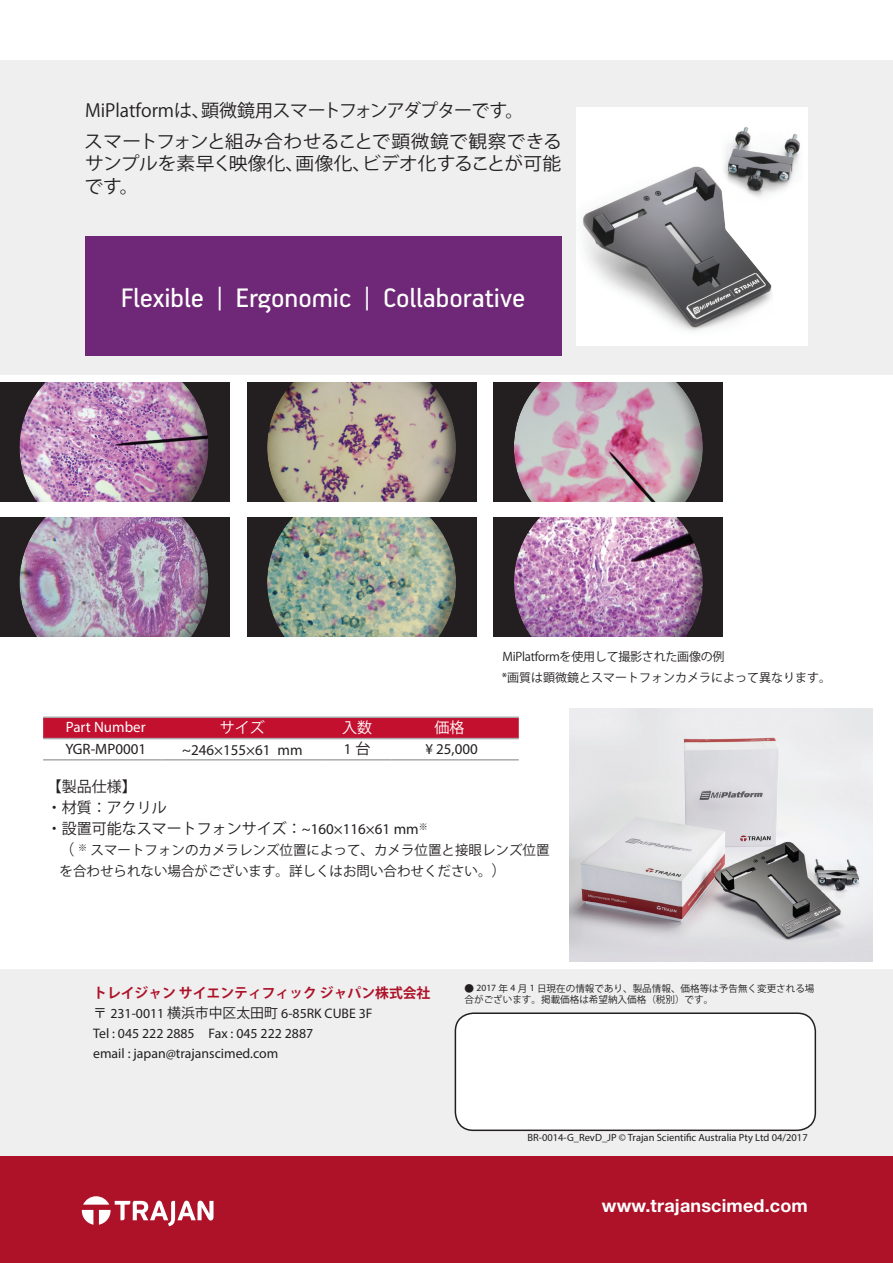
<style>
.page{position:relative;width:893px;height:1263px;background:#fff}
.page>*{position:absolute;margin:0;border:0;box-sizing:border-box;transform-origin:0 0}
.Colorblock_heading_c{font:30px "PF Handbook Pro";color:#fff}
.Intro{font:18px/22.5px "Koz Go Pr 6 N";color:#231f20;text-align:justify;scale:1.04 1}
.Intro-2{font:18px "Koz Go Pr 6 N";color:#231f20}
.BR_Red_footer_bar__w{font:700 18px "Helvetica Neue LT Std";letter-spacing:.01em;color:#fff}
.Figure_Note{font:15px "Koz Go Pr 6 N";color:#231f20}
.Figure_Note-2{font:15px "Myriad Pro";color:#231f20}
.t1{font:15px "Myriad Pro";color:#fff}
.t2{font:15px "Koz Go Pr 6 N";color:#fff}
.t3{font:13.8px "Myriad Pro";color:#231f20}
.t4{font:700 13.8px "Koz Go Pr 6 N";color:#ae1229}
.Figure_Note-3{font:13.5px/21px "Koz Go Pr 6 N";color:#231f20}
.Figure_Note-4{font:12px "Koz Go Pr 6 N";color:#231f20}
.Figure_Note-5{font:12px "Koz Go Pr 6 N";letter-spacing:-.02em;color:#231f20}
.t5{font:10.5px "Myriad Pro";color:#231f20}
.t6{font:9.6px/11.7px "Koz Go Pr 6 N";color:#231f20}
.s1{font-family:"Koz Go Pr 6 N"}
.s2{font-family:"Myriad Pro"}
.s3{font-size:15px}
</style>
<div class="page">
<img style="left:570px;top:708px;width:302px;height:253px">
<div style="left:0;top:969px;width:893px;height:294px;background:#eeefee"></div>
<div style="left:0;top:1157px;width:893px;height:106px;background:#ae1229"></div>
<svg style="left:82px;top:1196px;width:131px;height:30px"></svg>
<div style="left:0;top:60px;width:893px;height:314px;background:#eeefee"></div>
<div style="left:576px;top:107px;width:232px;height:238px;background:#fff"></div>
<img style="left:582px;top:166px;width:190px;height:165px">
<img style="left:721px;top:127px;width:79px;height:78px">
<div style="left:85px;top:236px;width:476px;height:119px;background:#6f2877"></div>
<div style="left:0;top:383px;width:230px;height:119px;background:#231f20"></div>
<div style="left:18px;top:383px;width:192px;height:119px;background:#231f20;opacity:.5"></div>
<div style="left:247px;top:383px;width:229px;height:119px;background:#231f20"></div>
<div style="left:265px;top:383px;width:192px;height:119px;background:#231f20;opacity:.5"></div>
<div style="left:494px;top:383px;width:229px;height:119px;background:#231f20"></div>
<div style="left:512px;top:383px;width:192px;height:119px;background:#231f20;opacity:.5"></div>
<div style="left:0;top:518px;width:230px;height:119px;background:#231f20"></div>
<div style="left:18px;top:518px;width:192px;height:119px;background:#231f20;opacity:.5"></div>
<div style="left:247px;top:518px;width:229px;height:119px;background:#231f20"></div>
<div style="left:265px;top:518px;width:192px;height:119px;background:#231f20;opacity:.5"></div>
<div style="left:494px;top:518px;width:229px;height:119px;background:#231f20"></div>
<div style="left:512px;top:518px;width:192px;height:119px;background:#231f20;opacity:.5"></div>
<div style="left:455px;top:1013px;width:360px;height:117px;background:#fff;border-radius:18px"></div>
<div style="left:455px;top:1012px;width:361px;height:119px;border:2px solid #231f20;border-radius:18px"></div>
<div style="left:43px;top:718px;width:476px;height:20px;background:#c3102f"></div>
<hr style="left:43px;top:716px;width:119px;height:2px;background:#a8a9ad">
<hr style="left:162px;top:716px;width:161px;height:2px;background:#a8a9ad">
<hr style="left:323px;top:716px;width:68px;height:2px;background:#a8a9ad">
<hr style="left:391px;top:716px;width:128px;height:2px;background:#a8a9ad">
<hr style="left:43px;top:738px;width:119px;height:1px;background:#a8a9ad">
<hr style="left:162px;top:738px;width:161px;height:1px;background:#a8a9ad">
<hr style="left:323px;top:738px;width:68px;height:1px;background:#a8a9ad">
<hr style="left:391px;top:738px;width:128px;height:1px;background:#a8a9ad">
<hr style="left:43px;top:759px;width:119px;height:1px;background:#a8a9ad">
<hr style="left:162px;top:759px;width:161px;height:1px;background:#a8a9ad">
<hr style="left:323px;top:759px;width:68px;height:1px;background:#a8a9ad">
<hr style="left:391px;top:759px;width:128px;height:1px;background:#a8a9ad">
<p class="Intro-2" style="left:85px;top:100px;width:440px">MiPlatformは、顕微鏡用スマートフォンアダプターです。</p>
<p class="Intro" style="left:84px;top:130px;width:461px">スマートフォンと組み合わせることで顕微鏡で観察できるサンプルを素早く映像化、画像化、ビデオ化することが可能です。</p>
<p class="Colorblock_heading_c" style="left:121px;top:280px;width:406px">Flexible | Ergonomic | Collaborative</p>
<p class="Figure_Note-5" style="left:503px;top:650px;width:223px">MiPlatformを使用して撮影された画像の例</p>
<p class="Figure_Note-4" style="left:502px;top:670px;width:331px">*画質は顕微鏡とスマートフォンカメラによって異なります。</p>
<p class="t1" style="left:66px;top:718px;width:81px">Part Number</p>
<p class="t2" style="left:220px;top:719px;width:46px">サイズ</p>
<p class="t2" style="left:342px;top:719px;width:31px">入数</p>
<p class="t2" style="left:434px;top:719px;width:31px">価格</p>
<p class="Figure_Note-2" style="left:65px;top:739px;width:82px">YGR-MP0001</p>
<p class="Figure_Note-2" style="left:182px;top:740px;width:122px">~246×155×61 mm</p>
<p class="Figure_Note-2" style="left:344px;top:739px;width:28px">1<span class="s1">台</span></p>
<p class="Figure_Note-2" style="left:425px;top:739px;width:54px">¥ 25,000</p>
<p class="Figure_Note" style="left:47px;top:778px;width:91px">【製品仕様】</p>
<p class="Figure_Note" style="left:47px;top:799px;width:121px">・材質：アクリル</p>
<p class="Figure_Note" style="left:47px;top:820px;width:382px">・設置可能なスマートフォンサイズ：<span class="s2">~160×116×61 mm</span><sup>※</sup></p>
<p class="Figure_Note-3" style="left:60px;top:840px;width:491px"><span class="s3">（</span> <sup>※</sup> スマートフォンのカメラレンズ位置によって、カメラ位置と接眼レンズ位置を合わせられない場合がございます。詳しくはお問い合わせください。<span class="s3">）</span></p>
<p class="t4" style="left:93px;top:985px;width:339px">トレイジャンサイエンティフィックジャパン株式会社</p>
<p class="t3" style="left:93px;top:1004px;width:281px"><span class="s1">〒</span> 231-0011 <span class="s1">横浜市中区太田町</span> 6-85RK CUBE 3F</p>
<p class="t3" style="left:93px;top:1024px;width:221px">Tel : 045 222 2885 Fax : 045 222 2887</p>
<p class="t3" style="left:93px;top:1045px;width:187px">email : japan@trajanscimed.com</p>
<p class="t6" style="left:465px;top:982px;width:351px">● <span class="s2">2017</span> 年 <span class="s2">4</span> 月 <span class="s2">1</span> 日現在の情報であり、製品情報、価格等は予告無く変更される場合がございます。掲載価格は希望納入価格（税別）です。</p>
<p class="t5" style="left:527px;top:1131px;width:282px">BR-0014-G_RevD_JP © Trajan Scientific Australia Pty Ltd 04/2017</p>
<p class="BR_Red_footer_bar__w" style="left:602px;top:1194px;width:207px">www.trajanscimed.com</p>
</div>
